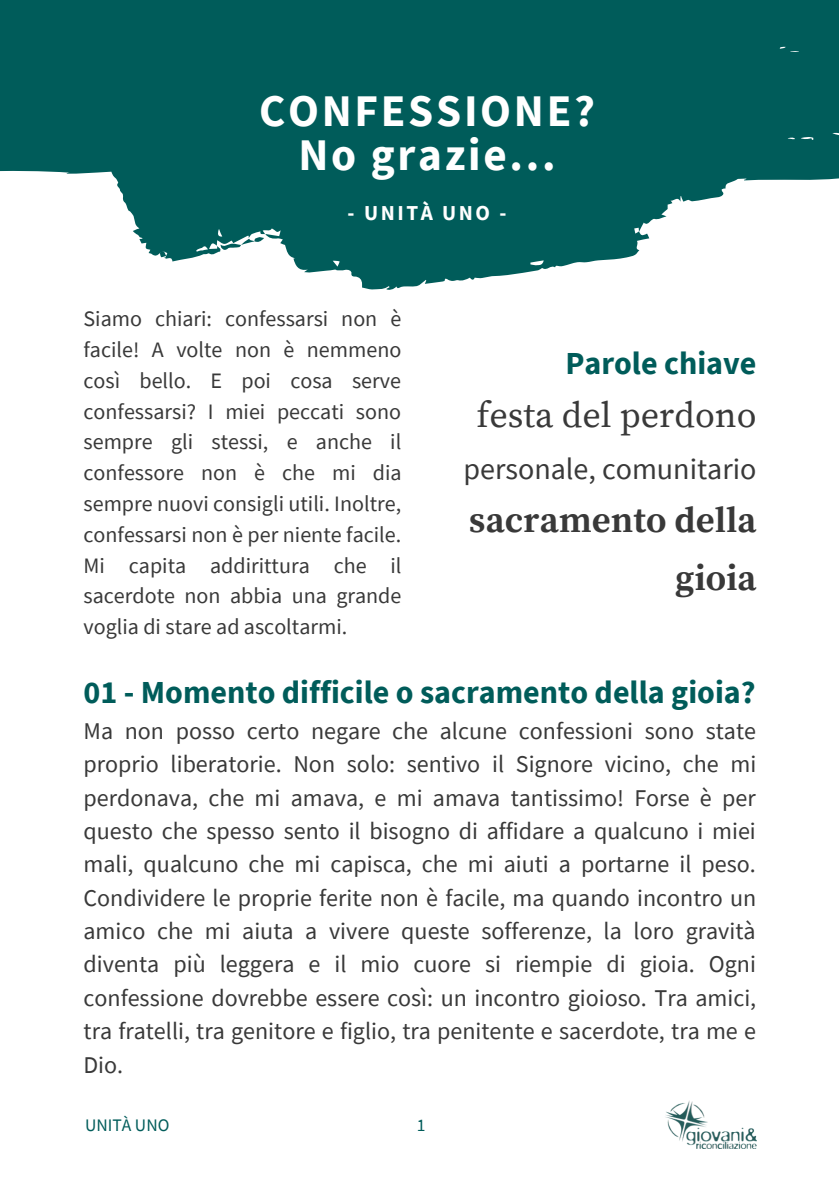
<style>
.page{position:relative;width:839px;height:1191px;background:#fff}
.page>*{position:absolute;margin:0;border:0;box-sizing:border-box;transform-origin:0 0}
.t1{font:700 45.2px/43.4px "Source Sans Pro";letter-spacing:.06em;color:#fff;text-align:center}
.t2{font:700 36px/57.4px "Source Serif Pro";color:#393939;text-align:right}
.t3{font:36px "Source Serif Pro";color:#393939}
.t4{font:700 32px "Source Sans Pro";color:#005c5a}
.t5{font:30px "Source Sans Pro";color:#393939}
.t6{font:24px/33.4px "Source Sans Pro";color:#393939;text-align:justify}
.t7{font:22px/30.8px "Source Sans Pro";color:#393939;text-align:justify}
.t8{font:700 21.2px "Source Sans Pro";letter-spacing:.12em;color:#fff}
.t9{font:17.6px "Source Sans Pro";color:#005c5a}
</style>
<div class="page">
<div style="left:0;top:0;width:838px;height:180px;background:#005c5a"></div>
<svg style="left:85px;top:0;width:671px;height:289px;background:#247371"></svg>
<svg style="left:160px;top:250px;width:6px;height:7px"></svg>
<svg style="left:220px;top:237px;width:44px;height:14px"></svg>
<img style="left:665px;top:1100px;width:91px;height:48px">
<h1 class="t1" style="left:259px;top:89px;width:337px">CONFESSIONE?<br>No grazie...</h1>
<p class="t8" style="left:347px;top:200px;width:160px">- UNITÀ UNO -</p>
<p class="t7" style="left:83px;top:303px;width:319px">Siamo chiari: confessarsi non è facile! A volte non è nemmeno così bello. E poi cosa serve confessarsi? I miei peccati sono sempre gli stessi, e anche il confessore non è che mi dia sempre nuovi consigli utili. Inoltre, confessarsi non è per niente facile.<br>Mi capita addirittura che il sacerdote non abbia una grande voglia di stare ad ascoltarmi.</p>
<h3 class="t4" style="left:565px;top:343px;width:192px">Parole chiave</h3>
<h2 class="t3" style="left:476px;top:394px;width:281px">festa del perdono</h2>
<p class="t5" style="left:463px;top:450px;width:294px">personale, comunitario</p>
<h2 class="t2" style="left:469px;top:493px;width:289px">sacramento della gioia</h2>
<h3 class="t4" style="left:83px;top:671px;width:673px">01 - Momento difficile o sacramento della gioia?</h3>
<p class="t6" style="left:83px;top:714px;width:674px">Ma non posso certo negare che alcune confessioni sono state proprio liberatorie. Non solo: sentivo il Signore vicino, che mi perdonava, che mi amava, e mi amava tantissimo! Forse è per questo che spesso sento il bisogno di affidare a qualcuno i miei mali, qualcuno che mi capisca, che mi aiuti a portarne il peso.<br>Condividere le proprie ferite non è facile, ma quando incontro un amico che mi aiuta a vivere queste sofferenze, la loro gravità diventa più leggera e il mio cuore si riempie di gioia. Ogni confessione dovrebbe essere così: un incontro gioioso. Tra amici, tra fratelli, tra genitore e figlio, tra penitente e sacerdote, tra me e Dio.</p>
<p class="t9" style="left:85px;top:1113px;width:86px">UNITÀ UNO</p>
<p class="t9" style="left:417px;top:1113px;width:10px">1</p>
</div>
